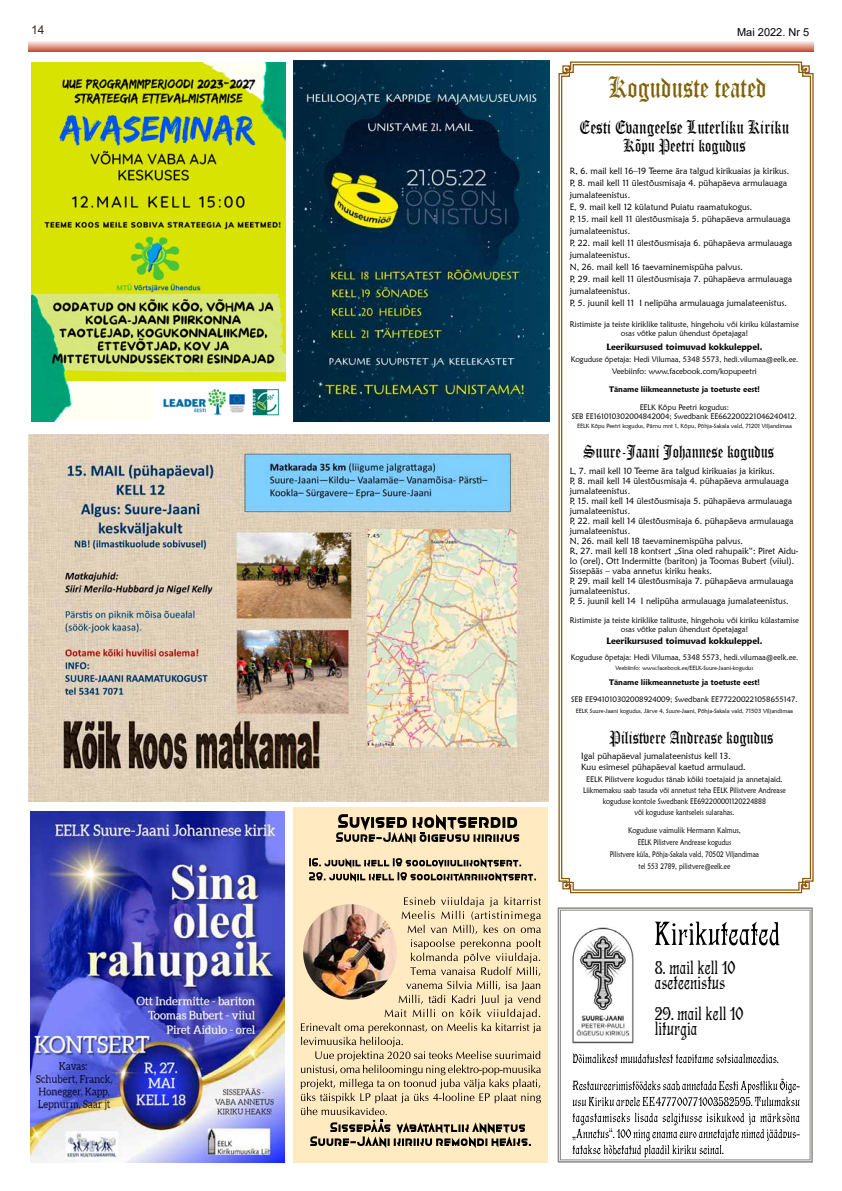
<style>
.page{position:relative;width:842px;height:1191px;background:#fff}
.page>*{position:absolute;margin:0;border:0;box-sizing:border-box;transform-origin:0 0}
.t1{font:29px "Old English Text";color:#7e6206;scale:.79 1}
.t2{font:19px/15.2px "Germanica";color:#000;scale:.96 1}
.t3{font:18.8px "Old English Text";color:#000;scale:.79 1}
.t4{font:17.8px "Old English Text";color:#000;scale:.79 1}
.t5{font:14px "Armwarmer";color:#000}
.t6{font:12px "Arial";color:#302b27}
.t7{font:11px "Arial";color:#000}
.t8{font:9px/10px "Maiandra GD";color:#000}
.t9{font:600 9px "Maiandra GD";color:#000}
.t10{font:8px/9px "Maiandra GD";color:#000;text-align:center}
.t11{font:8px/12px "Maiandra GD";color:#000;text-align:center;scale:.94 1}
.t12{font:8px/12px "Maiandra GD";color:#000;text-align:center;scale:.86 1}
.t13{font:7.9px/10.9px "Maiandra GD";color:#000;text-align:center}
.t14{font:600 7.9px "Maiandra GD";color:#000}
.t15{font:6px "Maiandra GD";color:#000}
.t16{font:6px "Maiandra GD";color:#000;scale:.95 1}
</style>
<div class="page">
<svg style="left:28px;top:41px;width:786px;height:11px"></svg>
<div style="left:294px;top:806px;width:254px;height:356px;background:#ffeac2"></div>
<img style="left:28px;top:434px;width:520px;height:367px">
<img style="left:294px;top:60px;width:255px;height:362px">
<svg style="left:558px;top:61px;width:256px;height:833px"></svg>
<svg style="left:560px;top:63px;width:252px;height:828px"></svg>
<svg style="left:557px;top:907px;width:256px;height:256px"></svg>
<div style="left:560px;top:910px;width:250px;height:250px;border:1px solid #8c8987"></div>
<svg style="left:572px;top:1112px;width:228px;height:45px"></svg>
<svg style="left:572px;top:1078px;width:228px;height:28px"></svg>
<svg style="left:572px;top:1053px;width:206px;height:10px"></svg>
<svg style="left:655px;top:921px;width:125px;height:24px"></svg>
<svg style="left:309px;top:858px;width:227px;height:24px"></svg>
<svg style="left:301px;top:896px;width:240px;height:252px"></svg>
<svg style="left:336px;top:814px;width:183px;height:30px"></svg>
<img style="left:31px;top:62px;width:254px;height:360px">
<img style="left:30px;top:811px;width:254px;height:351px">
<h3 class="t6" style="left:31px;top:22px;width:15px">14</h3>
<p class="t7" style="left:737px;top:24px;width:74px">Mai 2022. Nr 5</p>
<h1 class="t1" style="left:608px;top:69px;width:202px">Koguduste teated</h1>
<h3 class="t3" style="left:580px;top:115px;width:267px">Eesti Evangeelse Luterliku Kiriku</h3>
<h3 class="t4" style="left:623px;top:134px;width:157px">Kõpu Peetri kogudus</h3>
<p class="t8" style="left:570px;top:165px;width:224px;line-height:12px">R, 6. mail kell 16–19 Teeme ära talgud kirikuaias ja kirikus.<br>P, 8. mail kell 11 ülestõusmisaja 4. pühapäeva armulauaga jumalateenistus.<br>E, 9. mail kell 12 külatund Puiatu raamatukogus.<br>P, 15. mail kell 11 ülestõusmisaja 5. pühapäeva armulauaga jumalateenistus.<br>P, 22. mail kell 11 ülestõusmisaja 6. pühapäeva armulauaga jumalateenistus.<br>N, 26. mail kell 16 taevaminemispüha palvus.<br>P, 29. mail kell 11 ülestõusmisaja 7. pühapäeva armulauaga jumalateenistus.<br>P, 5. juunil kell 11 I nelipüha armulauaga jumalateenistus.</p>
<p class="t10" style="left:570px;top:320px;width:231px">Ristimiste ja teiste kiriklike talituste, hingehoiu või kiriku külastamise osas võtke palun ühendust õpetajaga!</p>
<p class="t9" style="left:606px;top:341px;width:157px">Leerikursused toimuvad kokkuleppel.</p>
<p class="t11" style="left:571px;top:353px;width:243px">Koguduse õpetaja: Hedi Vilumaa, 5348 5573, hedi.vilumaa@eelk.ee.<br>Veebiinfo: www.facebook.com/kopupeetri</p>
<p class="t14" style="left:609px;top:384px;width:152px">Täname liikmeannetuste ja toetuste eest!</p>
<p class="t13" style="left:572px;top:402px;width:227px;line-height:8.9px">EELK Kõpu Peetri kogudus:<br>SEB EE161010302004842004; Swedbank EE662200221046240412.</p>
<p class="t15" style="left:577px;top:422px;width:216px">EELK Kõpu Peetri kogudus, Pärnu mnt 1, Kõpu, Põhja-Sakala vald, 71201 Viljandimaa</p>
<h3 class="t4" style="left:584px;top:440px;width:243px">Suure-Jaani Johannese kogudus</h3>
<p class="t8" style="left:570px;top:465px;width:230px">L, 7. mail kell 10 Teeme ära talgud kirikuaias ja kirikus.<br>P, 8. mail kell 14 ülestõusmisaja 4. pühapäeva armulauaga jumalateenistus.<br>P, 15. mail kell 14 ülestõusmisaja 5. pühapäeva armulauaga jumalateenistus.<br>P, 22. mail kell 14 ülestõusmisaja 6. pühapäeva armulauaga jumalateenistus.<br>N, 26. mail kell 18 taevaminemispüha palvus.<br>R, 27. mail kell 18 kontsert „Sina oled rahupaik“: Piret Aidu&shy;lo (orel), Ott Indermitte (bariton) ja Toomas Bubert (viiul).<br>Sissepääs – vaba annetus kiriku heaks.<br>P, 29. mail kell 14 ülestõusmisaja 7. pühapäeva armulauaga jumalateenistus.<br>P, 5. juunil kell 14 I nelipüha armulauaga jumalateenistus.</p>
<p class="t10" style="left:570px;top:615px;width:231px">Ristimiste ja teiste kiriklike talituste, hingehoiu või kiriku külastamise osas võtke palun ühendust õpetajaga!</p>
<p class="t9" style="left:606px;top:635px;width:157px">Leerikursused toimuvad kokkuleppel.</p>
<p class="t11" style="left:571px;top:650px;width:243px">Koguduse õpetaja: Hedi Vilumaa, 5348 5573, hedi.vilumaa@eelk.ee.</p>
<p class="t16" style="left:615px;top:664px;width:147px">Veebiinfo: www.facebook.ee/EELK-Suure-Jaani-kogudus</p>
<p class="t14" style="left:609px;top:677px;width:152px">Täname liikmeannetuste ja toetuste eest!</p>
<p class="t13" style="left:571px;top:694px;width:228px">SEB EE941010302008924009; Swedbank EE772200221058655147.</p>
<p class="t15" style="left:576px;top:707px;width:219px">EELK Suure-Jaani kogudus, Järve 4, Suure-Jaani, Põhja-Sakala vald, 71503 Viljandimaa</p>
<h3 class="t4" style="left:609px;top:726px;width:210px">Pilistvere Andrease kogudus</h3>
<p class="t8" style="left:581px;top:750px;width:166px;line-height:11px">Igal pühapäeval jumalateenistus kell 13.<br>Kuu esimesel pühapäeval kaetud armulaud.</p>
<p class="t13" style="left:583px;top:774px;width:204px">EELK Pilistvere kogudus tänab kõiki toetajaid ja annetajaid.<br>Liikmemaksu saab tasuda või annetust teha EELK Pilistvere Andrease koguduse kontole Swedbank EE692200001120224888<br>või koguduse kantseleis sularahas.</p>
<p class="t12" style="left:610px;top:824px;width:175px">Koguduse vaimulik Hermann Kalmus,<br>EELK Pilistvere Andrease kogudus<br>Pilistvere küla, Põhja-Sakala vald, 70502 Viljandimaa tel 553 2789, pilistvere@eelk.ee</p>
<h3 class="t5" style="left:372px;top:1110px;width:5px">.</h3>
<h2 class="t2" style="left:655px;top:960px;width:85px">8. mail kell 10 aseteenistus</h2>
<h2 class="t2" style="left:655px;top:1006px;width:94px">29. mail kell 10 liturgia</h2>
</div>
